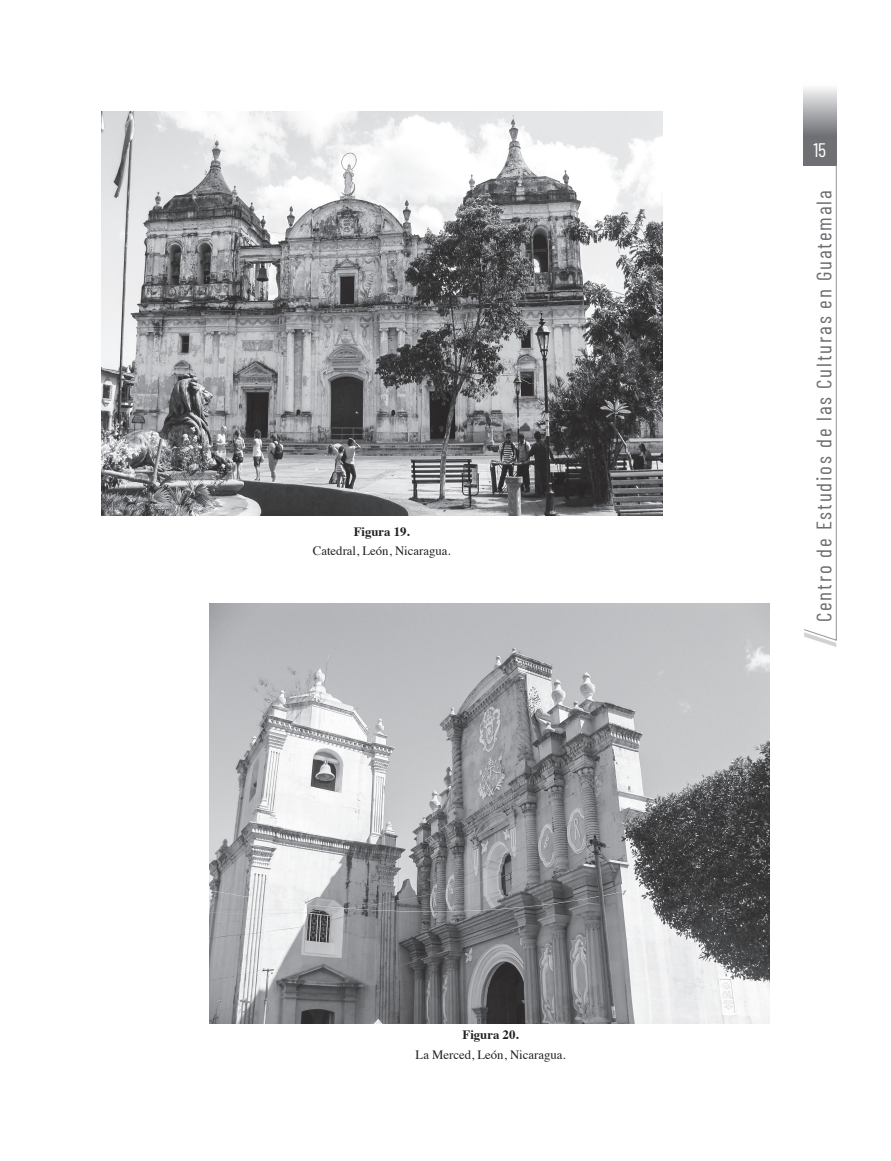
<style>
.page{position:relative;width:891px;height:1161px;background:#fff}
.page>*{position:absolute;margin:0;border:0;box-sizing:border-box;transform-origin:0 0}
.t1{font:21px "Barlow Condensed";letter-spacing:.09em;color:#6c6d70}
.t2{font:19.5px "Barlow Condensed";color:#fff}
.t3{font:12.75px "Times";color:#231f20}
.t4{font:700 12.75px "Times";color:#231f20}
</style>
<div class="page">
<svg style="left:803px;top:88px;width:34px;height:76px;background:#97989b"></svg>
<svg style="left:803px;top:164px;width:34px;height:483px"></svg>
<img style="left:209px;top:603px;width:561px;height:420px">
<img style="left:101px;top:111px;width:561px;height:405px">
<p class="t4" style="left:354px;top:520px;width:57px">Figura 19.</p>
<p class="t3" style="left:313px;top:539px;width:139px">Catedral, León, Nicaragua.</p>
<p class="t4" style="left:463px;top:1023px;width:57px">Figura 20.</p>
<p class="t3" style="left:416px;top:1042px;width:152px">La Merced, León, Nicaragua.</p>
<h2 class="t2" style="left:813px;top:136px;width:14px">15</h2>
<h1 class="t1" style="left:809px;top:622px;width:433px;rotate:-90deg">Centro de Estudios de las Culturas en Guatemala</h1>
</div>
